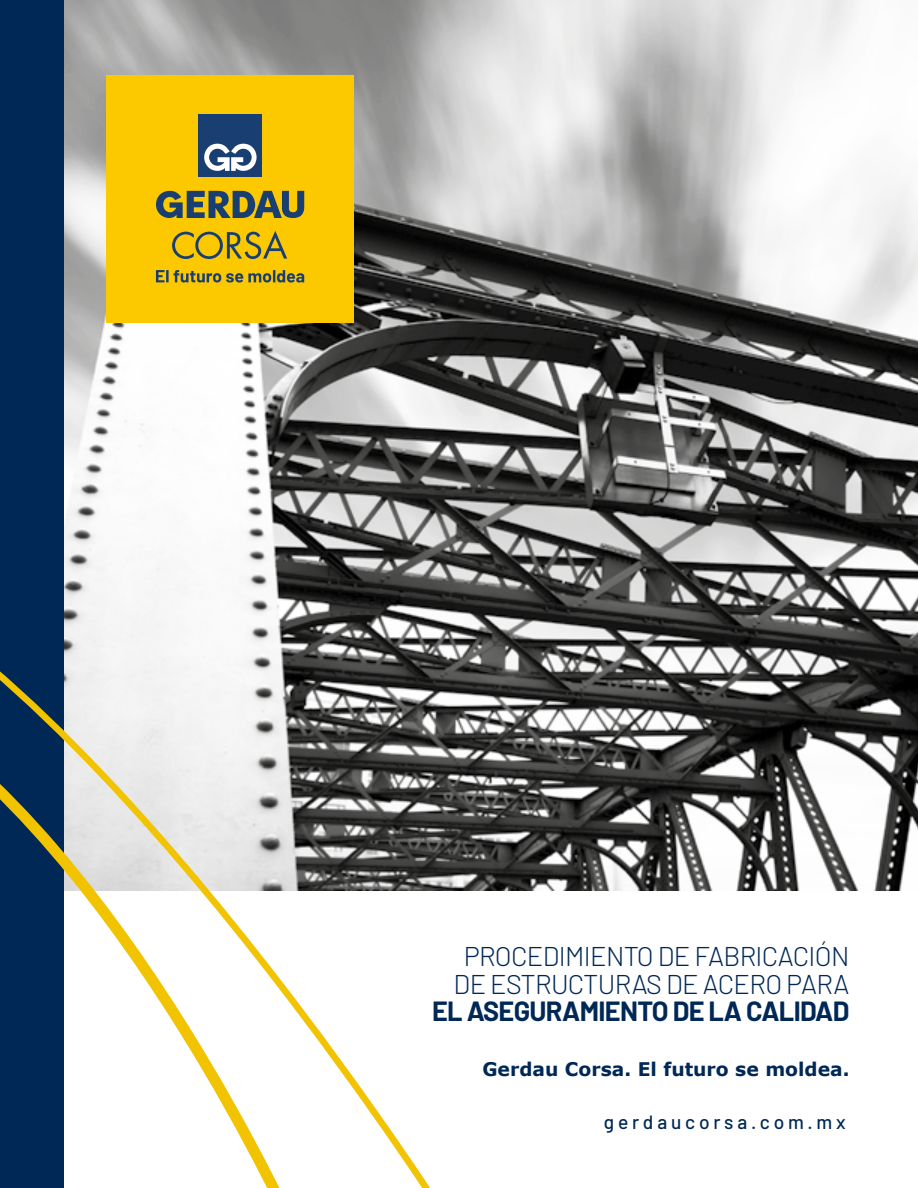
<style>
.page{position:relative;width:918px;height:1188px;background:#fff}
.page>*{position:absolute;margin:0;border:0;box-sizing:border-box;transform-origin:0 0}
.t1{font:300 27.15px/27.5px "Barlow";letter-spacing:-.025em;color:#002856;text-align:center}
.t2{font:700 27.15px "Barlow";letter-spacing:-.025em;color:#002856}
.t3{font:500 19.2px "Barlow";letter-spacing:.2em;color:#002856}
.t4{font:700 18.75px "Verdana";color:#002856}
</style>
<div class="page">
<img style="left:64px;top:0;width:854px;height:891px">
<div style="left:106px;top:75px;width:248px;height:248px;background:#fcc800"></div>
<div style="left:198px;top:115px;width:63px;height:62px;background:#193e72"></div>
<svg style="left:156px;top:191px;width:148px;height:27px"></svg>
<svg style="left:172px;top:231px;width:115px;height:28px"></svg>
<svg style="left:204px;top:144px;width:53px;height:27px"></svg>
<svg style="left:156px;top:270px;width:148px;height:13px"></svg>
<div style="left:0;top:0;width:64px;height:1188px;background:#002856"></div>
<svg style="left:0;top:503px;width:448px;height:685px"></svg>
<p class="t1" style="left:454px;top:941px;width:397px">PROCEDIMIENTO DE FABRICACIÓN<br>DE ESTRUCTURAS DE ACERO PARA</p>
<p class="t2" style="left:432px;top:991px;width:419px">EL ASEGURAMIENTO DE LA CALIDAD</p>
<p class="t4" style="left:482px;top:1057px;width:369px">Gerdau Corsa. El futuro se moldea.</p>
<p class="t3" style="left:604px;top:1108px;width:243px">gerdaucorsa.com.mx</p>
</div>
